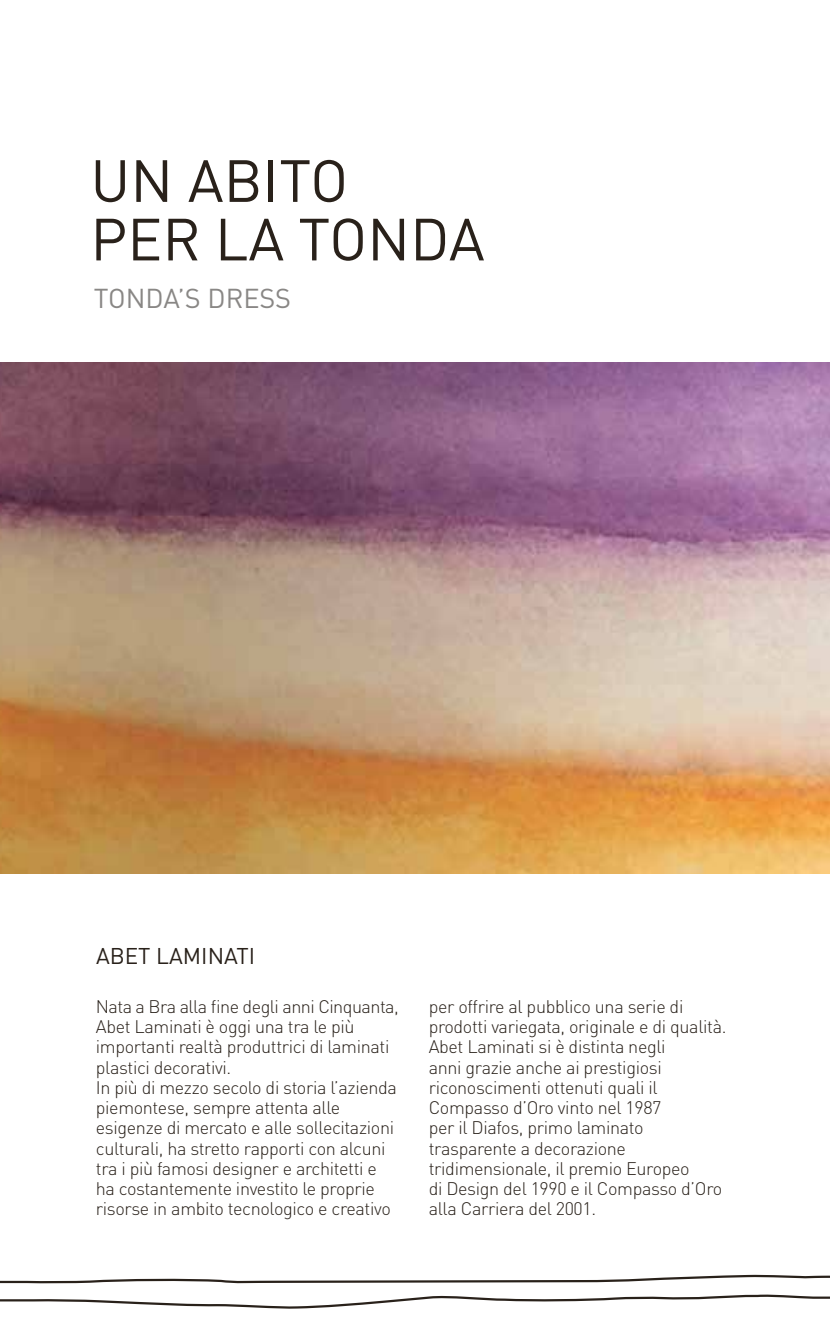
<style>
.page{position:relative;width:830px;height:1340px;background:#fff}
.page>*{position:absolute;margin:0;border:0;box-sizing:border-box;transform-origin:0 0}
.t1{font:58.5px/58.5px "DIN";color:#29211a}
.t2{font:27px "DIN";color:#898785}
.t3{font:22.5px "DIN";color:#29211a}
.t4{font:300 18px/20.2px "DIN";letter-spacing:-.02em;color:#29211a}
</style>
<div class="page">
<img style="left:0;top:362px;width:829px;height:511px">
<svg style="left:0;top:1274px;width:829px;height:35px"></svg>
<h1 class="t1" style="left:90px;top:150px;width:395px">UN ABITO<br>PER LA TONDA</h1>
<h2 class="t2" style="left:94px;top:281px;width:198px">TONDA’S DRESS</h2>
<p class="t3" style="left:96px;top:941px;width:28px">ABET</p>
<p class="t3" style="left:156px;top:941px;width:56px">LAMINATI</p>
<p class="t4" style="left:96px;top:996px;width:304px">Nata a Bra alla fine degli anni Cinquanta, Abet Laminati è oggi una tra le più importanti realtà produttrici di laminati plastici decorativi.<br>In più di mezzo secolo di storia l’azienda piemontese, sempre attenta alle esigenze di mercato e alle sollecitazioni culturali, ha stretto rapporti con alcuni tra i più famosi designer e architetti e ha costantemente investito le proprie risorse in ambito tecnologico e creativo</p>
<p class="t4" style="left:428px;top:996px;width:299px">per offrire al pubblico una serie di prodotti variegata, originale e di qualità.<br>Abet Laminati si è distinta negli<br>anni grazie anche ai prestigiosi riconoscimenti ottenuti quali il Compasso d’Oro vinto nel 1987<br>per il Diafos, primo laminato trasparente a decorazione tridimensionale, il premio Europeo<br>di Design del 1990 e il Compasso d’Oro alla Carriera del 2001.</p>
</div>
